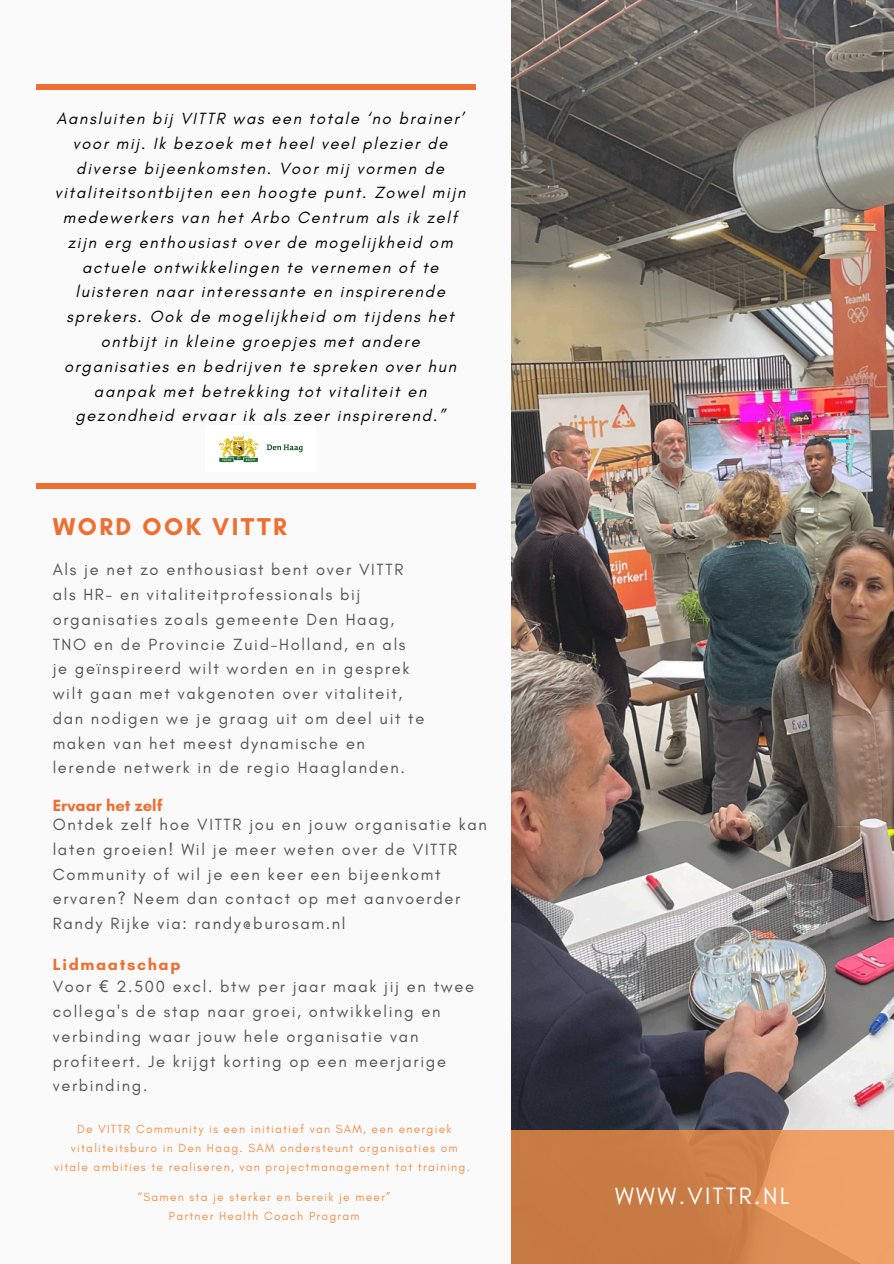
<style>
.page{position:relative;width:894px;height:1264px;background:#fff}
.page>*{position:absolute;margin:0;border:0;box-sizing:border-box;transform-origin:0 0}
.t1{font:700 24.75px "Glacial Indifference";letter-spacing:.1em;color:#ee6f32}
.t2{font:24px "Glacial Indifference";letter-spacing:.1em;color:#fff}
.t3{font:16.5px/24.8px "Glacial Indifference";letter-spacing:.1em;color:#545454}
.t4{font:italic 16.5px/24.8px "Glacial Indifference";letter-spacing:.1em;color:#000;text-align:center}
.t5{font:700 16.5px "Glacial Indifference";color:#ee6f32}
.t6{font:700 16.5px "Glacial Indifference";letter-spacing:.1em;color:#ee6f32}
.t7{font:12px/19px "Glacial Indifference";letter-spacing:.1em;color:#f29049;text-align:center}
.s1{font-family:"Noto Sans"}
</style>
<div class="page">
<div style="left:0;top:0;width:893px;height:1263px;background:#fafafa"></div>
<img style="left:511px;top:0;width:382px;height:1130px">
<hr style="left:36px;top:85px;width:440px;height:4px;background:#ee6f32">
<hr style="left:36px;top:484px;width:440px;height:4px;background:#ee6f32">
<svg style="left:511px;top:1130px;width:382px;height:133px;background:#d5874f"></svg>
<img style="left:219px;top:435px;width:84px;height:28px">
<h1 class="t4" style="left:55px;top:106px;width:412px">Aansluiten bij VITTR was een totale ‘no brainer’ voor mij. Ik bezoek met heel veel plezier de diverse bijeenkomsten. Voor mij vormen de vitaliteitsontbijten een hoogte punt. Zowel mijn medewerkers van het Arbo Centrum als ik zelf zijn erg enthousiast over de mogelijkheid om actuele ontwikkelingen te vernemen of te luisteren naar interessante en inspirerende sprekers. Ook de mogelijkheid om tijdens het ontbijt in kleine groepjes met andere organisaties en bedrijven te spreken over hun aanpak met betrekking tot vitaliteit en gezondheid ervaar ik als zeer inspirerend.”</h1>
<h4 class="t1" style="left:53px;top:511px;width:235px">WORD OOK VITTR</h4>
<p class="t3" style="left:53px;top:557px;width:373px">Als je net zo enthousiast bent over VITTR als HR- en vitaliteitprofessionals bij organisaties zoals gemeente Den Haag, TNO en de Provincie Zuid-Holland, en als<br>je geïnspireerd wilt worden en in gesprek wilt gaan met vakgenoten over vitaliteit, dan nodigen we je graag uit om deel uit te maken van het meest dynamische en lerende netwerk in de regio Haaglanden.</p>
<h3 class="t5" style="left:53px;top:795px;width:111px">Ervaar het zelf</h3>
<p class="t3" style="left:53px;top:812px;width:435px">Ontdek zelf hoe VITTR jou en jouw organisatie kan laten groeien! Wil je meer weten over de VITTR Community of wil je een keer een bijeenkomt ervaren? Neem dan contact op met aanvoerder Randy Rijke via: randy@burosam.nl</p>
<p class="t6" style="left:53px;top:953px;width:129px">Lidmaatschap</p>
<h4 class="t3" style="left:53px;top:974px;width:422px">Voor <span class="s1">€</span> 2.500 excl. btw per jaar maak jij en twee collega's de stap naar groei, ontwikkeling en verbinding waar jouw hele organisatie van profiteert. Je krijgt korting op een meerjarige verbinding.</h4>
<h4 class="t7" style="left:54px;top:1118px;width:417px">De VITTR Community is een initiatief van SAM, een energiek vitaliteitsburo in Den Haag. SAM ondersteunt organisaties om vitale ambities te realiseren, van projectmanagement tot training.</h4>
<h4 class="t7" style="left:138px;top:1187px;width:254px">“Samen sta je sterker en bereik je meer”</h4>
<h3 class="t2" style="left:615px;top:1180px;width:176px">WWW.VITTR.NL</h3>
<p class="t7" style="left:169px;top:1206px;width:192px">Partner Health Coach Program</p>
</div>
